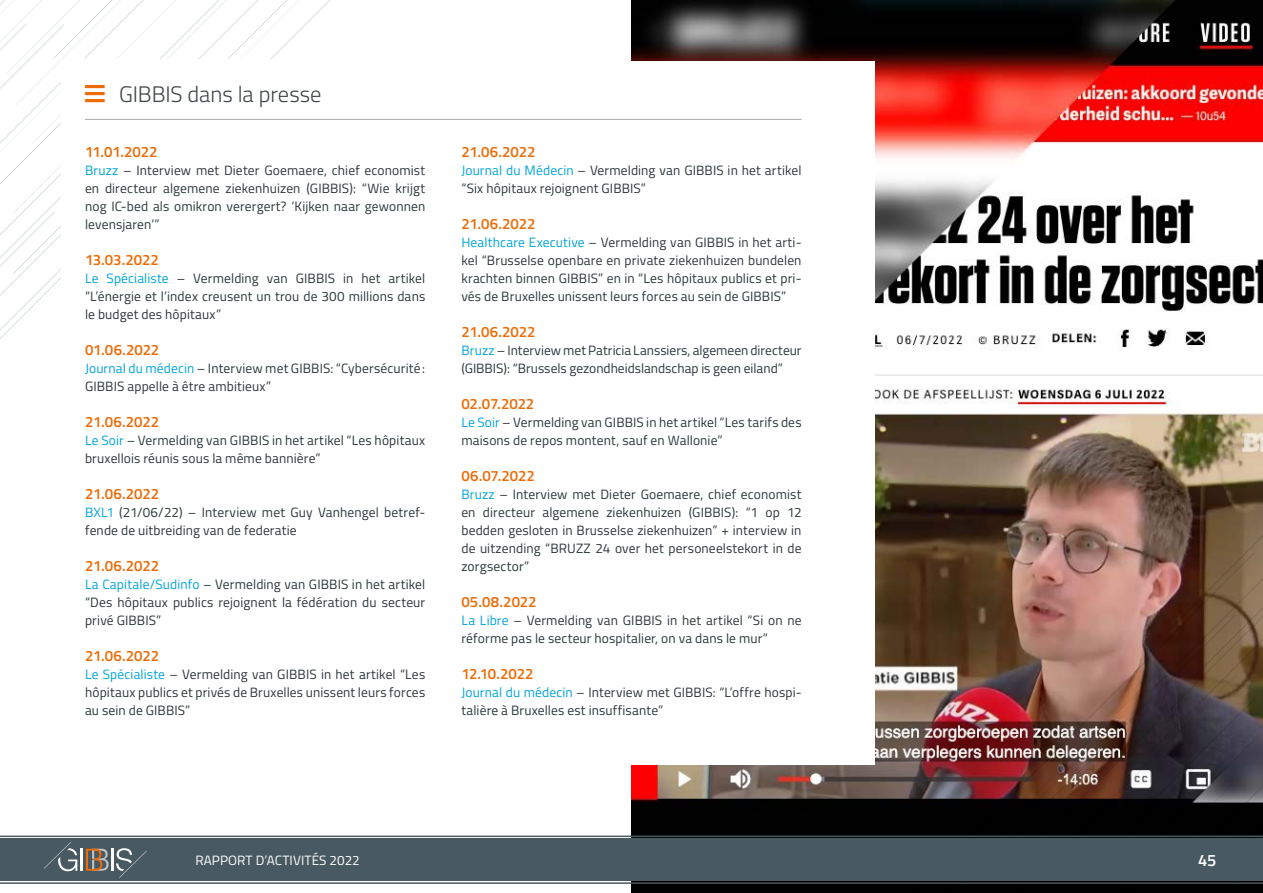
<style>
.page{position:relative;width:1263px;height:893px;background:#fff}
.page>*{position:absolute;margin:0;border:0;box-sizing:border-box;transform-origin:0 0}
.t1{font:300 22.5px "Titillium";letter-spacing:-.005em;color:#404649}
.t2{font:600 16.5px "Titillium";color:#fff}
.t3{font:600 15px "Titillium";letter-spacing:-.01em;color:#ed6b06}
.t4{font:13.5px/18px "Titillium";letter-spacing:.01em;color:#2d373b}
.t5{font:13.5px "Titillium";letter-spacing:.01em;color:#fff}
.s1{color:#00a4da}
</style>
<div class="page">
<img style="left:631px;top:0;width:632px;height:893px">
<svg style="left:884px;top:552px;width:32px;height:341px;background:#5f4f42"></svg>
<img style="left:916px;top:505px;width:347px;height:388px">
<div style="left:0;top:838px;width:1263px;height:43px;background:#495961"></div>
<svg style="left:86px;top:849px;width:23px;height:22px"></svg>
<hr style="left:81px;top:849px;width:2px;height:22px;background:#fff">
<hr style="left:112px;top:849px;width:2px;height:22px;background:#fff">
<svg style="left:116px;top:848px;width:31px;height:30px"></svg>
<svg style="left:44px;top:842px;width:33px;height:29px"></svg>
<hr style="left:0;top:882px;width:1263px;height:2px;background:#495961">
<hr style="left:0;top:836px;width:1263px;height:1px;background:#495961">
<div style="left:62px;top:61px;width:812px;height:703px;background:#fff"></div>
<hr style="left:85px;top:119px;width:716px;height:1px;background:#a3a9ac">
<svg style="left:0;top:0;width:332px;height:339px"></svg>
<h1 class="t1" style="left:119px;top:78px;width:204px">GIBBIS dans la presse</h1>
<p class="t3" style="left:85px;top:141px;width:74px">11.01.2022</p>
<p class="t4" style="left:85px;top:161px;width:342px;text-align:justify"><span class="s1">Bruzz</span> – Interview met Dieter Goemaere, chief economist en directeur algemene ziekenhuizen (GIBBIS): “Wie krijgt nog IC-bed als omikron verergert? ‘Kijken naar gewonnen levensjaren’”</p>
<p class="t3" style="left:85px;top:249px;width:75px">13.03.2022</p>
<p class="t4" style="left:85px;top:269px;width:342px;text-align:justify"><span class="s1">Le Spécialiste</span> – Vermelding van GIBBIS in het artikel “L’énergie et l’index creusent un trou de 300 millions dans le budget des hôpitaux”</p>
<p class="t3" style="left:85px;top:339px;width:76px">01.06.2022</p>
<p class="t4" style="left:85px;top:359px;width:342px"><span class="s1">Journal du médecin</span> – Interview met GIBBIS: “Cybersécurité :<br>GIBBIS appelle à être ambitieux”</p>
<p class="t3" style="left:85px;top:411px;width:76px">21.06.2022</p>
<p class="t4" style="left:85px;top:431px;width:342px"><span class="s1">Le Soir</span> – Vermelding van GIBBIS in het artikel “Les hôpitaux bruxellois réunis sous la même bannière”</p>
<p class="t3" style="left:85px;top:483px;width:76px">21.06.2022</p>
<p class="t4" style="left:85px;top:503px;width:342px"><span class="s1">BXL1</span> (21/06/22) – Interview met Guy Vanhengel betref&shy;fende de uitbreiding van de federatie</p>
<p class="t3" style="left:85px;top:555px;width:76px">21.06.2022</p>
<p class="t4" style="left:85px;top:575px;width:342px;text-align:justify"><span class="s1">La Capitale/Sudinfo</span> – Vermelding van GIBBIS in het artikel “Des hôpitaux publics rejoignent la fédération du secteur privé GIBBIS”</p>
<p class="t3" style="left:85px;top:645px;width:76px">21.06.2022</p>
<p class="t4" style="left:85px;top:665px;width:342px;text-align:justify"><span class="s1">Le Spécialiste</span> – Vermelding van GIBBIS in het artikel “Les hôpitaux publics et privés de Bruxelles unissent leurs forces au sein de GIBBIS”</p>
<p class="t3" style="left:461px;top:141px;width:76px">21.06.2022</p>
<p class="t4" style="left:461px;top:161px;width:342px"><span class="s1">Journal du Médecin</span> – Vermelding van GIBBIS in het artikel “Six hôpitaux rejoignent GIBBIS”</p>
<p class="t3" style="left:461px;top:213px;width:76px">21.06.2022</p>
<p class="t4" style="left:461px;top:233px;width:342px;text-align:justify"><span class="s1">Healthcare Executive</span> – Vermelding van GIBBIS in het arti&shy;kel “Brusselse openbare en private ziekenhuizen bundelen krachten binnen GIBBIS” en in “Les hôpitaux publics et pri&shy;vés de Bruxelles unissent leurs forces au sein de GIBBIS”</p>
<p class="t3" style="left:461px;top:321px;width:76px">21.06.2022</p>
<p class="t4" style="left:461px;top:341px;width:342px"><span class="s1">Bruzz</span> – Interview met Patricia Lanssiers, algemeen directeur (GIBBIS): “Brussels gezondheidslandschap is geen eiland”</p>
<p class="t3" style="left:461px;top:393px;width:74px">02.07.2022</p>
<p class="t4" style="left:461px;top:413px;width:342px"><span class="s1">Le Soir</span> – Vermelding van GIBBIS in het artikel “Les tarifs des maisons de repos montent, sauf en Wallonie”</p>
<p class="t3" style="left:461px;top:465px;width:75px">06.07.2022</p>
<p class="t4" style="left:461px;top:485px;width:342px;text-align:justify"><span class="s1">Bruzz</span> – Interview met Dieter Goemaere, chief economist en directeur algemene ziekenhuizen (GIBBIS): “1 op 12 bedden gesloten in Brusselse ziekenhuizen” + interview in de uitzending “BRUZZ 24 over het personeelstekort in de zorgsector”</p>
<p class="t3" style="left:461px;top:591px;width:77px">05.08.2022</p>
<p class="t4" style="left:461px;top:611px;width:342px"><span class="s1">La Libre</span> – Vermelding van GIBBIS in het artikel “Si on ne réforme pas le secteur hospitalier, on va dans le mur”</p>
<p class="t3" style="left:461px;top:663px;width:74px">12.10.2022</p>
<p class="t4" style="left:461px;top:683px;width:342px"><span class="s1">Journal du médecin</span> – Interview met GIBBIS: “L’offre hospi&shy;talière à Bruxelles est insuffisante”</p>
<p class="t5" style="left:195px;top:850px;width:166px">RAPPORT D’ACTIVITÉS 2022</p>
<p class="t2" style="left:1198px;top:848px;width:20px">45</p>
</div>
